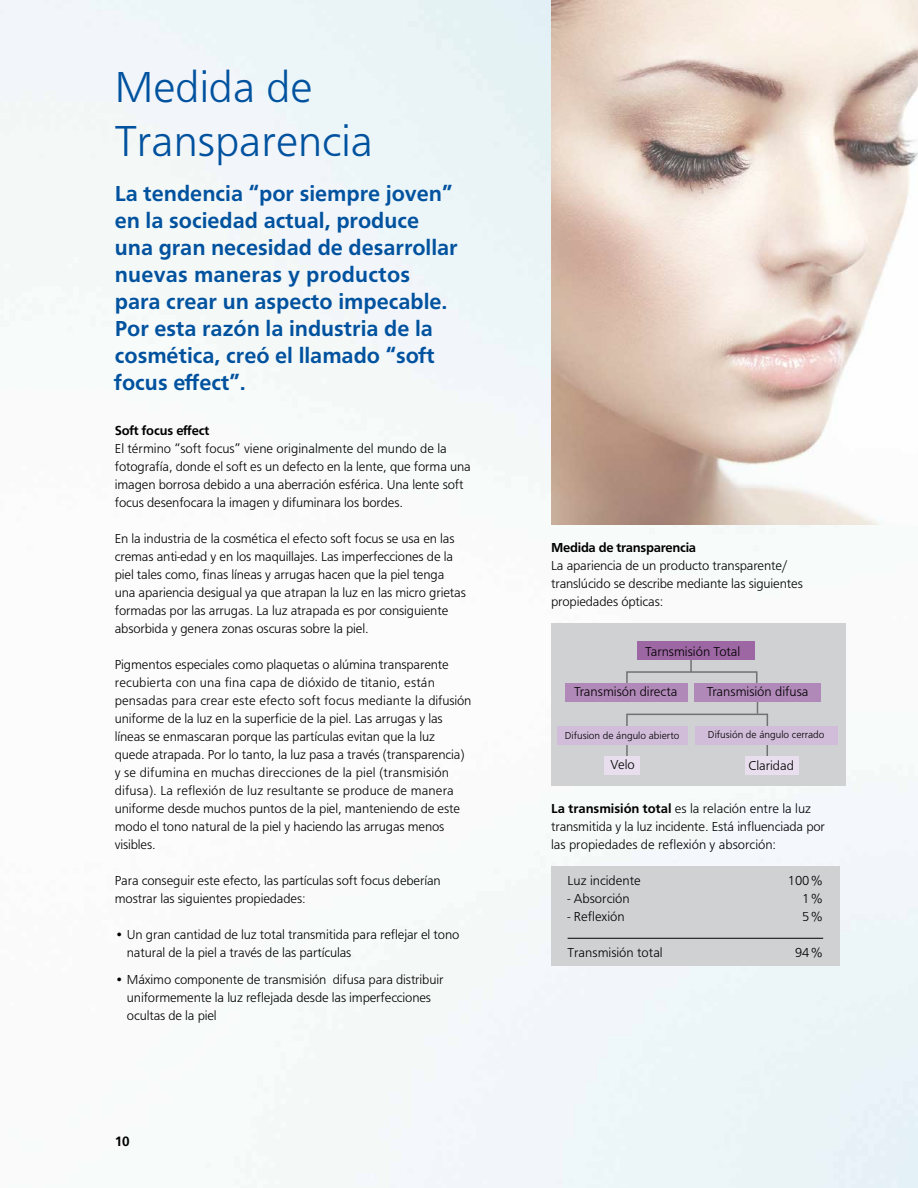
<style>
.page{position:relative;width:918px;height:1188px;background:#fff}
.page>*{position:absolute;margin:0;border:0;box-sizing:border-box;transform-origin:0 0}
.t1{font:300 45px/54px "F015";color:#00529f}
.t2{font:500 22.5px/27px "F015";color:#00529f}
.t3{font:300 13.5px/18px "F015";letter-spacing:-.01em;color:#000}
.t4{font:500 13.5px "F015";letter-spacing:-.02em;color:#000}
.t5{font:700 13.5px "Frutiger LT";color:#000}
.t6{font:300 10.5px "F015";color:#000}
.s1{font-weight:500}
</style>
<div class="page">
<svg style="left:551px;top:0;width:367px;height:525px;background:#e1cfc5"></svg>
<div style="left:551px;top:624px;width:295px;height:162px;background:#d0d1d2"></div>
<div style="left:626px;top:671px;width:131px;height:16px;border:2px solid #707172"></div>
<div style="left:626px;top:714px;width:142px;height:16px;border:2px solid #707172"></div>
<svg style="left:690px;top:660px;width:2px;height:12px"></svg>
<svg style="left:757px;top:701px;width:1px;height:13px"></svg>
<svg style="left:767px;top:744px;width:1px;height:12px"></svg>
<svg style="left:626px;top:744px;width:2px;height:12px"></svg>
<div style="left:637px;top:642px;width:118px;height:18px;background:#9d67a3"></div>
<div style="left:566px;top:683px;width:122px;height:18px;background:#b189b9"></div>
<div style="left:695px;top:683px;width:126px;height:18px;background:#b189b9"></div>
<div style="left:557px;top:726px;width:131px;height:18px;background:#d1bcd9"></div>
<div style="left:695px;top:726px;width:143px;height:18px;background:#d1bcd9"></div>
<div style="left:605px;top:756px;width:35px;height:18px;background:#e8deed"></div>
<div style="left:745px;top:756px;width:54px;height:18px;background:#e8deed"></div>
<div style="left:551px;top:867px;width:288px;height:99px;background:#d0d1d2"></div>
<hr style="left:568px;top:938px;width:255px;height:1px;background:#000">
<h1 class="t1" style="left:115px;top:60px;width:260px">Medida de<br>Transparencia</h1>
<p class="t2" style="left:115px;top:180px;width:344px">La tendencia “por siempre joven” en la sociedad actual, produce una gran necesidad de desarrollar nuevas maneras y productos para crear un aspecto impecable.<br>Por esta razón la industria de la cosmética, creó el llamado “soft focus effect”.</p>
<p class="t4" style="left:115px;top:422px;width:96px">Soft focus effect</p>
<p class="t3" style="left:115px;top:439px;width:358px">El término “soft focus” viene originalmente del mundo de la fotografía, donde el soft es un defecto en la lente, que forma una imagen borrosa debido a una aberración esférica. Una lente soft focus desenfocara la imagen y difuminara los bordes.</p>
<p class="t3" style="left:115px;top:529px;width:353px">En la industria de la cosmética el efecto soft focus se usa en las cremas anti-edad y en los maquillajes. Las imperfecciones de la piel tales como, finas líneas y arrugas hacen que la piel tenga una apariencia desigual ya que atrapan la luz en las micro grietas formadas por las arrugas. La luz atrapada es por consiguiente absorbida y genera zonas oscuras sobre la piel.</p>
<p class="t3" style="left:115px;top:655px;width:358px">Pigmentos especiales como plaquetas o alúmina transparente recubierta con una fina capa de dióxido de titanio, están pensadas para crear este efecto soft focus mediante la difusión uniforme de la luz en la superficie de la piel. Las arrugas y las líneas se enmascaran porque las partículas evitan que la luz quede atrapada. Por lo tanto, la luz pasa a través (transparencia) y se difumina en muchas direcciones de la piel (transmisión difusa). La reflexión de luz resultante se produce de manera uniforme desde muchos puntos de la piel, manteniendo de este modo el tono natural de la piel y haciendo las arrugas menos visibles.</p>
<p class="t3" style="left:115px;top:871px;width:328px">Para conseguir este efecto, las partículas soft focus deberían mostrar las siguientes propiedades:</p>
<p class="t3" style="left:127px;top:925px;width:334px;text-indent:-12px">• Un gran cantidad de luz total transmitida para reflejar el tono natural de la piel a través de las partículas</p>
<p class="t3" style="left:127px;top:970px;width:318px;text-indent:-12px">• Máximo componente de transmisión difusa para distribuir uniformemente la luz reflejada desde las imperfecciones ocultas de la piel</p>
<p class="t5" style="left:115px;top:1133px;width:17px">10</p>
<p class="t4" style="left:551px;top:539px;width:147px">Medida de transparencia</p>
<p class="t3" style="left:551px;top:556px;width:253px">La apariencia de un producto transparente/ translúcido se describe mediante las siguientes propiedades ópticas:</p>
<p class="t3" style="left:645px;top:642px;width:97px">Tarnsmisión Total</p>
<p class="t3" style="left:574px;top:683px;width:105px">Transmisón directa</p>
<p class="t3" style="left:707px;top:683px;width:103px">Transmisión difusa</p>
<p class="t6" style="left:565px;top:730px;width:116px">Difusion de ángulo abierto</p>
<p class="t6" style="left:708px;top:729px;width:118px">Difusión de ángulo cerrado</p>
<p class="t3" style="left:611px;top:756px;width:26px">Velo</p>
<p class="t3" style="left:748px;top:757px;width:47px">Claridad</p>
<p class="t3" style="left:551px;top:799px;width:275px"><span class="s1">La transmisión total</span> es la relación entre la luz transmitida y la luz incidente. Está influenciada por las propiedades de reflexión y absorción:</p>
<p class="t3" style="left:568px;top:871px;width:75px">Luz incidente</p>
<p class="t3" style="left:788px;top:871px;width:36px">100%</p>
<p class="t3" style="left:568px;top:889px;width:64px">- Absorción</p>
<p class="t3" style="left:802px;top:889px;width:22px">1%</p>
<p class="t3" style="left:568px;top:907px;width:59px">- Reflexión</p>
<p class="t3" style="left:802px;top:907px;width:22px">5%</p>
<p class="t3" style="left:568px;top:943px;width:97px">Transmisión total</p>
<p class="t3" style="left:795px;top:943px;width:29px">94%</p>
</div>
